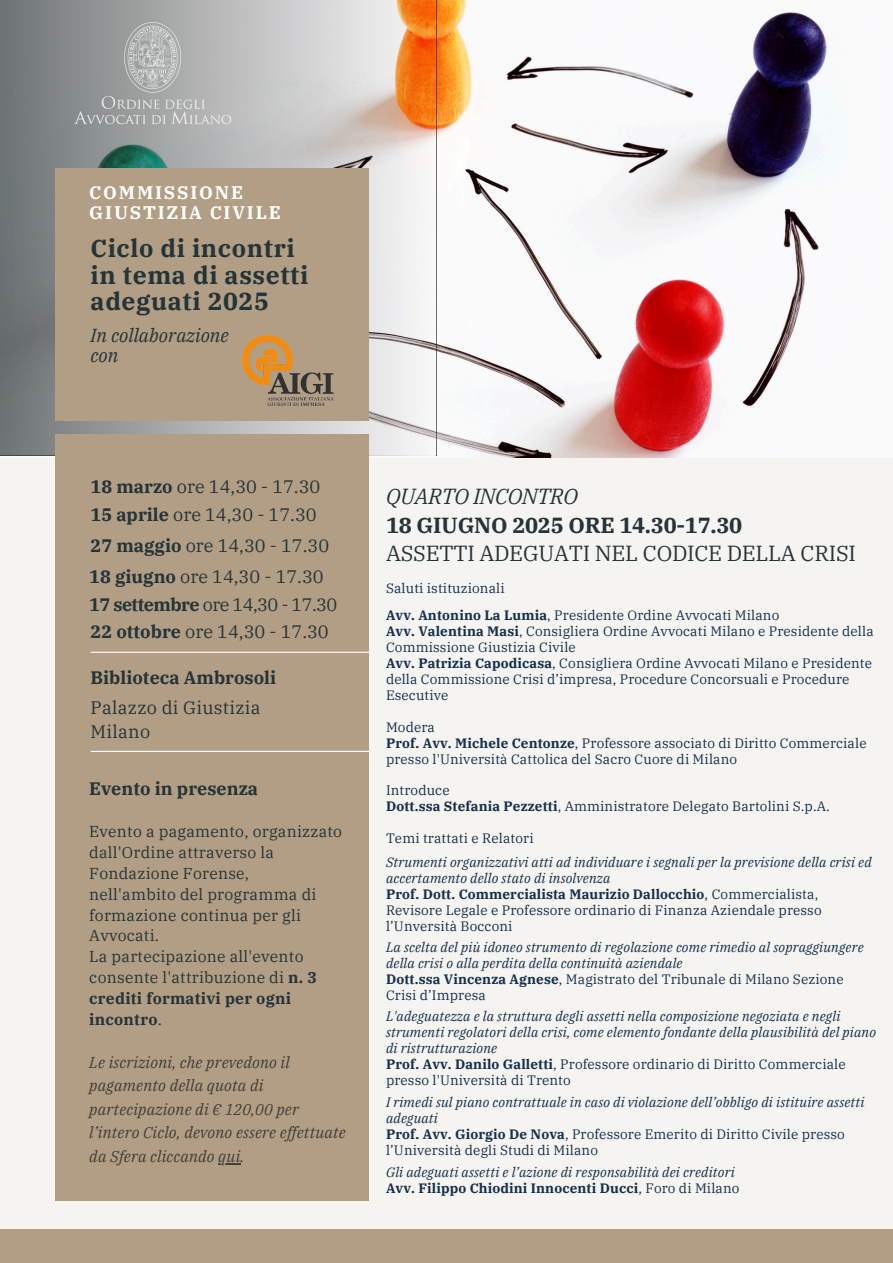
<style>
.page{position:relative;width:893px;height:1263px;background:#fff}
.page>*{position:absolute;margin:0;border:0;box-sizing:border-box;transform-origin:0 0}
.t1{font:700 24.75px/26.4px "IBM Plex Serif";letter-spacing:.025em;color:#253439}
.t2{font:21.75px/28.7px "IBM Plex Serif";letter-spacing:-.01em;color:#253439}
.t3{font:italic 18.75px/20.2px "IBM Plex Serif";color:#253439}
.t4{font:700 18.23px/19.6px "IBM Plex Serif";letter-spacing:.1em;color:#fff}
.t5{font:18px/23.6px "IBM Plex Serif";color:#253439}
.t6{font:700 18px "IBM Plex Serif";color:#253439}
.t7{font:18px "IBM Plex Serif";letter-spacing:-.03em;color:#253439}
.t8{font:15.75px/20.9px "IBM Plex Serif";letter-spacing:.015em;color:#253439}
.t9{font:italic 15.75px/23.6px "IBM Plex Serif";letter-spacing:.01em;color:#423e3a}
.t10{font:13.58px/16px "IBM Plex Serif";letter-spacing:.01em;color:#14304d}
.t11{font:italic 13.58px/16px "IBM Plex Serif";letter-spacing:.01em;color:#14304d}
.t12{font:700 13.58px "IBM Plex Serif";letter-spacing:.01em;color:#14304d}
.s1{font-weight:700}
.s2{font-style:italic}
.s3{font-weight:400}
</style>
<div class="page">
<div style="left:0;top:1229px;width:893px;height:34px;background:#b29e84"></div>
<div style="left:0;top:456px;width:893px;height:773px;background:#f6f4f1"></div>
<img style="left:30px;top:0;width:860px;height:457px">
<svg style="left:0;top:0;width:436px;height:456px;background:#b7b2ac"></svg>
<div style="left:55px;top:434px;width:314px;height:767px;background:#b29e84"></div>
<div style="left:55px;top:168px;width:313px;height:252px;background:#b29e84"></div>
<hr style="left:91px;top:652px;width:278px;height:1px;background:#fff">
<hr style="left:91px;top:751px;width:278px;height:1px;background:#fff">
<img style="left:55px;top:7px;width:194px;height:137px">
<svg style="left:218px;top:1163px;width:22px;height:1px"></svg>
<img style="left:243px;top:335px;width:90px;height:71px">
<h5 class="t4" style="left:89px;top:183px;width:193px">COMMISSIONE<br>GIUSTIZIA CIVILE</h5>
<p class="t1" style="left:91px;top:235px;width:219px">Ciclo di incontri in tema di assetti adeguati 2025</p>
<p class="t3" style="left:91px;top:324px;width:140px">In collaborazione con</p>
<h3 class="t5" style="left:91px;top:474px;width:231px"><span class="s1">18 marzo</span> ore 14,30 - 17.30</h3>
<h5 class="t5" style="left:91px;top:502px;width:228px"><span class="s1">15 aprile</span> ore 14,30 - 17.30</h5>
<h5 class="t5" style="left:91px;top:533px;width:240px"><span class="s1">27 maggio</span> ore 14,30 - 17.30</h5>
<h5 class="t5" style="left:89px;top:564px;width:236px"><span class="s1">18 giugno</span> ore 14,30 - 17.30</h5>
<p class="t5" style="left:91px;top:620px;width:240px"><span class="s1">22 ottobre</span> ore 14,30 - 17.30</p>
<h5 class="t7" style="left:89px;top:592px;width:249px"><span class="s1">17 settembre</span> ore 14,30 - 17.30</h5>
<h5 class="t6" style="left:91px;top:665px;width:187px">Biblioteca Ambrosoli</h5>
<h1 class="t5" style="left:91px;top:696px;width:172px">Palazzo di Giustizia<br>Milano</h1>
<h5 class="t6" style="left:89px;top:776px;width:170px">Evento in presenza</h5>
<p class="t8" style="left:89px;top:821px;width:254px">Evento a pagamento, organizzato dall'Ordine attraverso la<br>Fondazione Forense,<br>nell'ambito del programma di formazione continua per gli<br>Avvocati.<br>La partecipazione all'evento consente l'attribuzione di <span class="s1">n. 3 crediti formativi per ogni incontro</span>.</p>
<p class="t9" style="left:89px;top:1050px;width:258px">Le iscrizioni, che prevedono il pagamento della quota di partecipazione di € 120,00 per l’intero Ciclo, devono essere ef ettuate da Sfera cliccando qui.</p>
<h4 class="t2" style="left:386px;top:481px;width:471px"><span class="s2">QUARTO INCONTRO<br></span><span class="s1">18 GIUGNO 2025 ORE 14.30-17.30<br></span>ASSETTI ADEGUATI NEL CODICE DELLA CRISI</h4>
<h5 class="t10" style="left:386px;top:580px;width:120px">Saluti istituzionali</h5>
<p class="t10" style="left:386px;top:607px;width:395px"><span class="s1">Avv. Antonino La Lumia</span>, Presidente Ordine Avvocati Milano</p>
<h4 class="t10" style="left:386px;top:623px;width:489px"><span class="s1">Avv. Valentina Masi</span>, Consigliera Ordine Avvocati Milano e Presidente della<br>Commissione Giustizia Civile</h4>
<h6 class="t10" style="left:386px;top:655px;width:487px"><span class="s1">Avv. Patrizia Capodicasa</span>, Consigliera Ordine Avvocati Milano e Presidente</h6>
<h6 class="t10" style="left:386px;top:671px;width:465px">della Commissione Crisi d’impresa, Procedure Concorsuali e Procedure<br>Esecutive</h6>
<h2 class="t10" style="left:386px;top:718px;width:50px">Modera</h2>
<p class="t10" style="left:386px;top:734px;width:482px"><span class="s1">Prof. Avv. Michele Centonze</span>, Professore associato di Diritto Commerciale presso l'Università Cattolica del Sacro Cuore di Milano</p>
<p class="t10" style="left:386px;top:782px;width:65px">Introduce</p>
<p class="t10" style="left:386px;top:798px;width:445px"><span class="s1">Dott.ssa Stefania Pezzetti</span>, Amministratore Delegato Bartolini S.p.A.</p>
<p class="t10" style="left:386px;top:830px;width:149px">Temi trattati e Relatori</p>
<p class="t11" style="left:386px;top:854px;width:487px">Strumenti organizzativi atti ad individuare i segnali per la previsione della crisi ed accertamento dello stato di insolvenza</p>
<p class="t10" style="left:386px;top:886px;width:437px"><span class="s1">Prof. Dott. Commercialista Maurizio Dallocchio</span>, Commercialista,<br>Revisore Legale e Professore ordinario di Finanza Aziendale presso l’Unversità Bocconi</p>
<p class="t11" style="left:386px;top:939px;width:479px">La scelta del più idoneo strumento di regolazione come rimedio al sopraggiungere della crisi o alla perdita della continuità aziendale</p>
<p class="t10" style="left:386px;top:971px;width:459px"><span class="s1">Dott.ssa Vincenza Agnese</span>, Magistrato del Tribunale di Milano Sezione<br>Crisi d’Impresa</p>
<p class="t11" style="left:386px;top:1008px;width:491px">L'adeguatezza e la struttura degli assetti nella composizione negoziata e negli strumenti regolatori della crisi, come elemento fondante della plausibilità del piano di ristrutturazione</p>
<p class="t10" style="left:386px;top:1056px;width:461px"><span class="s1">Prof. Avv. Danilo Galletti</span>, Professore ordinario di Diritto Commerciale presso l'Università di Trento</p>
<p class="t11" style="left:386px;top:1094px;width:480px">I rimedi sul piano contrattuale in caso di violazione dell’obbligo di istituire assetti adeguati</p>
<p class="t10" style="left:386px;top:1126px;width:460px"><span class="s1">Prof. Avv. Giorgio De Nova</span>, Professore Emerito di Diritto Civile presso l’Università degli Studi di Milano</p>
<p class="t11" style="left:386px;top:1164px;width:350px">Gli adeguati assetti e l’azione di responsabilità dei creditori</p>
<p class="t12" style="left:386px;top:1179px;width:355px">Avv. Filippo Chiodini Innocenti Ducci<span class="s3">, Foro di Milano</span></p>
</div>
